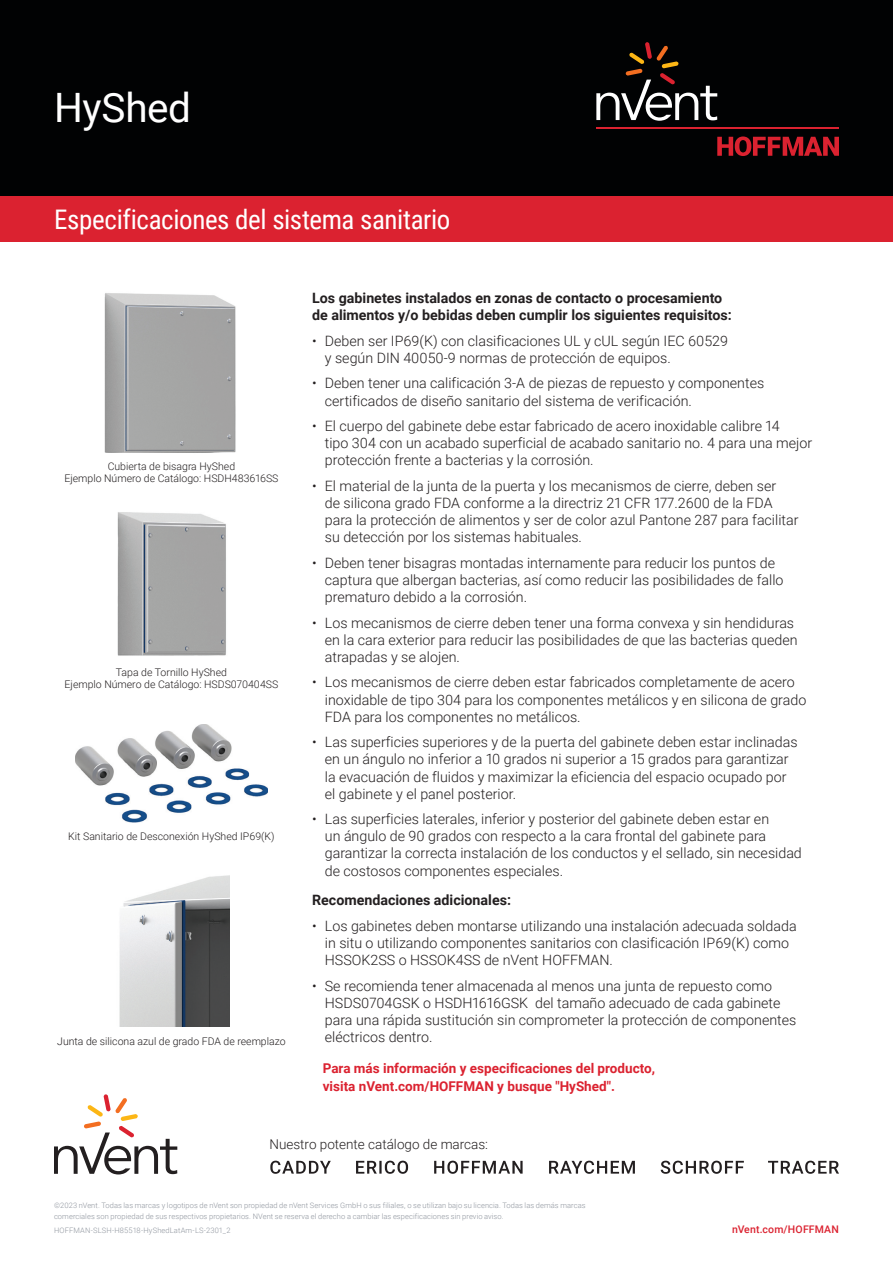
<style>
.page{position:relative;width:893px;height:1263px;background:#fff}
.page>*{position:absolute;margin:0;border:0;box-sizing:border-box;transform-origin:0 0}
.t1{font:40.5px "Roboto";letter-spacing:-.01em;color:#fff}
.t2{font:27px "Roboto Condensed";letter-spacing:-.015em;color:#fff}
.t3{font:300 14.25px/17.1px "Roboto";color:#231f20}
.t4{font:700 14.25px/17.1px "Roboto";color:#231f20}
.t5{font:700 13.5px/18px "Roboto";color:#db2230}
.t6{font:300 13.5px "Roboto";color:#231f20}
.t7{font:300 10.5px/12px "Roboto";color:#231f20;text-align:center}
.t8{font:500 10.5px "Roboto";letter-spacing:.015em;color:#db2230}
.t9{font:300 7.5px/10.5px "Roboto";letter-spacing:.01em;color:#8f959e}
</style>
<div class="page">
<svg style="left:270px;top:1161px;width:569px;height:13px"></svg>
<div style="left:0;top:0;width:893px;height:196px;background:#010203"></div>
<div style="left:0;top:196px;width:893px;height:45px;background:#db2230"></div>
<svg style="left:717px;top:136px;width:122px;height:20px"></svg>
<hr style="left:596px;top:128px;width:243px;height:1px;background:#db2230">
<svg style="left:596px;top:42px;width:121px;height:79px"></svg>
<svg style="left:54px;top:1094px;width:123px;height:80px"></svg>
<img style="left:104px;top:293px;width:132px;height:160px">
<img style="left:117px;top:512px;width:109px;height:144px">
<img style="left:75px;top:724px;width:193px;height:98px">
<img style="left:119px;top:875px;width:111px;height:151px">
<h1 class="t1" style="left:54px;top:79px;width:138px">HyShed</h1>
<h2 class="t2" style="left:54px;top:201px;width:398px">Especificaciones del sistema sanitario</h2>
<p class="t7" style="left:64px;top:460px;width:215px">Cubierta de bisagra HyShed<br>Ejemplo Número de Catálogo: HSDH483616SS</p>
<p class="t7" style="left:65px;top:666px;width:215px">Tapa de Tornillo HyShed<br>Ejemplo Número de Catálogo: HSDS070404SS</p>
<p class="t7" style="left:68px;top:830px;width:208px">Kit Sanitario de Desconexión HyShed IP69(K)</p>
<p class="t7" style="left:57px;top:1034px;width:230px">Junta de silicona azul de grado FDA de reemplazo</p>
<p class="t4" style="left:312px;top:289px;width:421px">Los gabinetes instalados en zonas de contacto o procesamiento de alimentos y/o bebidas deben cumplir los siguientes requisitos:</p>
<p class="t3" style="left:325px;top:332px;width:405px;text-indent:-13px">• Deben ser IP69(K) con clasificaciones UL y cUL según IEC 60529 y según DIN 40050-9 normas de protección de equipos.</p>
<p class="t3" style="left:325px;top:374px;width:441px;text-indent:-13px">• Deben tener una calificación 3-A de piezas de repuesto y componentes certificados de diseño sanitario del sistema de verificación.</p>
<p class="t3" style="left:325px;top:417px;width:489px;text-indent:-13px">• El cuerpo del gabinete debe estar fabricado de acero inoxidable calibre 14<br>tipo 304 con un acabado superficial de acabado sanitario no. 4 para una mejor protección frente a bacterias y la corrosión.</p>
<p class="t3" style="left:325px;top:477px;width:475px;text-indent:-13px">• El material de la junta de la puerta y los mecanismos de cierre, deben ser<br>de silicona grado FDA conforme a la directriz 21 CFR 177.2600 de la FDA para la protección de alimentos y ser de color azul Pantone 287 para facilitar su detección por los sistemas habituales.</p>
<p class="t3" style="left:325px;top:554px;width:460px;text-indent:-13px">• Deben tener bisagras montadas internamente para reducir los puntos de captura que albergan bacterias, así como reducir las posibilidades de fallo prematuro debido a la corrosión.</p>
<p class="t3" style="left:325px;top:613px;width:474px;text-indent:-13px">• Los mecanismos de cierre deben tener una forma convexa y sin hendiduras en la cara exterior para reducir las posibilidades de que las bacterias queden atrapadas y se alojen.</p>
<p class="t3" style="left:325px;top:673px;width:483px;text-indent:-13px">• Los mecanismos de cierre deben estar fabricados completamente de acero inoxidable de tipo 304 para los componentes metálicos y en silicona de grado<br>FDA para los componentes no metálicos.</p>
<p class="t3" style="left:325px;top:733px;width:474px;text-indent:-13px">• Las superficies superiores y de la puerta del gabinete deben estar inclinadas en un ángulo no inferior a 10 grados ni superior a 15 grados para garantizar la evacuación de fluidos y maximizar la eficiencia del espacio ocupado por el gabinete y el panel posterior.</p>
<p class="t3" style="left:325px;top:810px;width:478px;text-indent:-13px">• Las superficies laterales, inferior y posterior del gabinete deben estar en<br>un ángulo de 90 grados con respecto a la cara frontal del gabinete para garantizar la correcta instalación de los conductos y el sellado, sin necesidad de costosos componentes especiales.</p>
<p class="t4" style="left:312px;top:891px;width:200px">Recomendaciones adicionales:</p>
<p class="t3" style="left:325px;top:917px;width:473px;text-indent:-13px">• Los gabinetes deben montarse utilizando una instalación adecuada soldada in situ o utilizando componentes sanitarios con clasificación IP69(K) como<br>HSSOK2SS o HSSOK4SS de nVent HOFFMAN.</p>
<p class="t3" style="left:325px;top:977px;width:473px;text-indent:-13px">• Se recomienda tener almacenada al menos una junta de repuesto como HSDS0704GSK o HSDH1616GSK del tamaño adecuado de cada gabinete para una rápida sustitución sin comprometer la protección de componentes eléctricos dentro.</p>
<p class="t5" style="left:323px;top:1059px;width:334px">Para más información y especificaciones del producto, visita nVent.com/HOFFMAN y busque "HyShed".</p>
<p class="t6" style="left:269px;top:1135px;width:220px">Nuestro potente catálogo de marcas:</p>
<p class="t9" style="left:54px;top:1200px;width:533px">©2023 nVent. Todas las marcas y logotipos de nVent son propiedad de nVent Services GmbH o sus filiales, o se utilizan bajo su licencia. Todas las demás marcas comerciales son propiedad de sus respectivos propietarios. NVent se reserva el derecho a cambiar las especificaciones sin previo aviso.</p>
<p class="t9" style="left:54px;top:1225px;width:178px">HOFFMAN-SLSH-H85518-HyShedLatAm-LS-2301_2</p>
<p class="t8" style="left:732px;top:1222px;width:108px">nVent.com/HOFFMAN</p>
</div>
